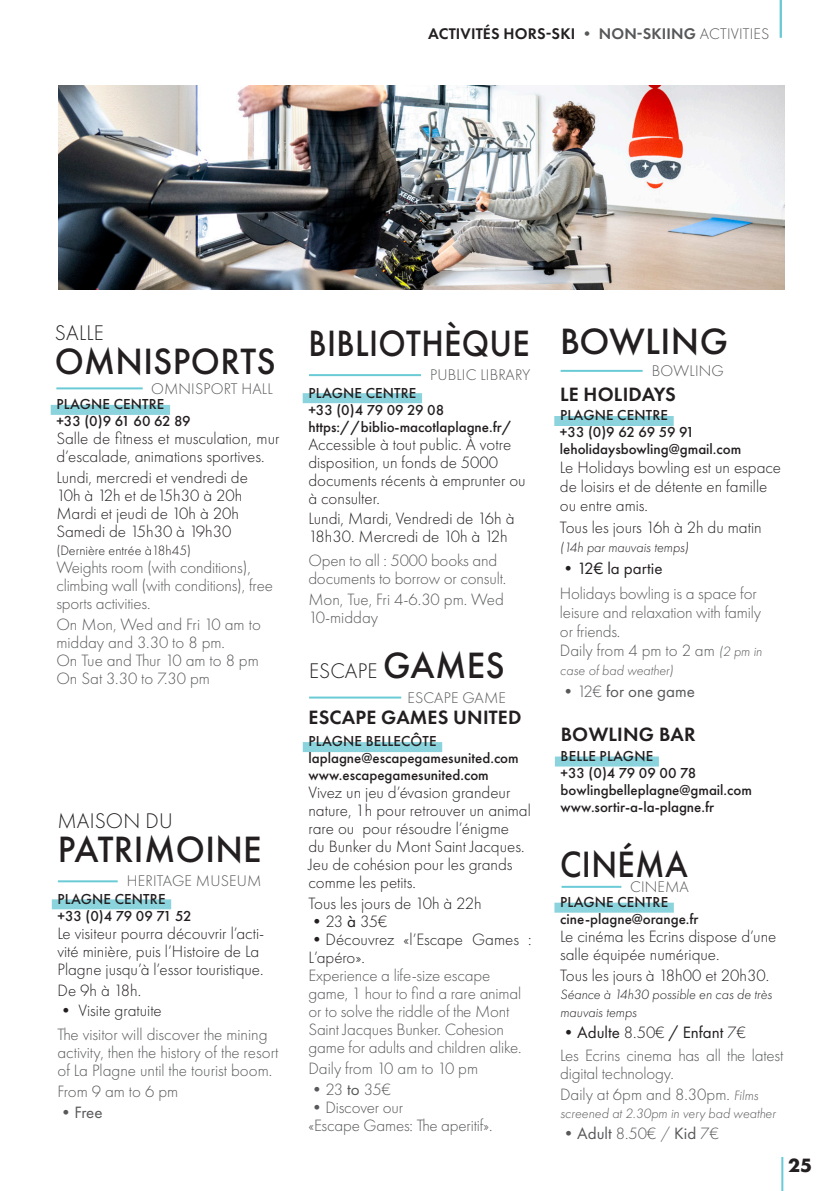
<style>
.page{position:relative;width:840px;height:1191px;background:#fff}
.page>*{position:absolute;margin:0;border:0;box-sizing:border-box;transform-origin:0 0}
.t1{font:500 38px "Futura PT";letter-spacing:.01em;color:#231f20}
.t2{font:500 38px "Futura PT";letter-spacing:.01em;color:#231f20;scale:.91 1}
.t3{font:300 22px "Futura PT";letter-spacing:.01em;color:#231f20}
.t4{font:600 20px "Futura PT";letter-spacing:.01em;color:#231f20}
.t5{font:700 20px "Futura PT";color:#231f20}
.t6{font:300 17px/18px "Futura PT";color:#231f20}
.t7{font:300 17px/18px "Futura PT";letter-spacing:-.01em;color:#57585a}
.t8{font:17px "Futura PT";color:#231f20}
.t9{font:17px "Futura PT";color:#57585a}
.t10{font:300 16px "Futura PT";letter-spacing:.01em;color:#57585a}
.t11{font:600 16px "Futura PT";letter-spacing:.01em;color:#231f20}
.t12{font:500 15px "Futura PT";color:#231f20}
.t13{font:italic 300 14px/18px "Futura PT";color:#231f20}
.t14{font:italic 300 14px "Futura PT";color:#57585a}
.t15{font:300 14px "Futura PT";color:#231f20}
.s1{color:#57585a}
.s2{font-weight:300;color:#57585a}
.s3{font-weight:500;font-size:38px}
.s4{font-weight:300}
.s5{font-weight:400}
.s6{font-style:italic;font-size:14px}
</style>
<div class="page">
<hr style="left:779px;top:0;width:2px;height:38px;background:#6acbd6">
<hr style="left:780px;top:1157px;width:2px;height:34px;background:#6acbd6">
<div style="left:302px;top:742px;width:140px;height:10px;background:#8bd4dd"></div>
<hr style="left:309px;top:696px;width:92px;height:2px;background:#6acbd6">
<div style="left:554px;top:416px;width:119px;height:10px;background:#8bd4dd"></div>
<hr style="left:560px;top:370px;width:82px;height:2px;background:#6acbd6">
<div style="left:554px;top:756px;width:104px;height:10px;background:#8bd4dd"></div>
<div style="left:51px;top:405px;width:119px;height:10px;background:#8bd4dd"></div>
<hr style="left:56px;top:387px;width:87px;height:2px;background:#6acbd6">
<div style="left:302px;top:393px;width:120px;height:10px;background:#8bd4dd"></div>
<hr style="left:309px;top:374px;width:112px;height:2px;background:#6acbd6">
<div style="left:554px;top:902px;width:119px;height:10px;background:#8bd4dd"></div>
<hr style="left:561px;top:886px;width:60px;height:2px;background:#6acbd6">
<hr style="left:58px;top:880px;width:60px;height:2px;background:#6acbd6">
<div style="left:52px;top:899px;width:119px;height:10px;background:#8bd4dd"></div>
<img style="left:58px;top:85px;width:725px;height:204px">
<p class="t11" style="left:428px;top:24px;width:342px">ACTIVITÉS HORS-SKI <span class="s1">• NON-SKIING</span> <span class="s2">ACTIVITIES</span></p>
<p class="t2" style="left:308px;top:320px;width:244px">BIBLIOTHÈQUE</p>
<p class="t10" style="left:430px;top:366px;width:102px">PUBLIC LIBRARY</p>
<p class="t3" style="left:55px;top:320px;width:50px">SALLE</p>
<p class="t1" style="left:55px;top:338px;width:222px">OMNISPORTS</p>
<p class="t10" style="left:151px;top:379px;width:123px">OMNISPORT HALL</p>
<p class="t12" style="left:308px;top:383px;width:109px">PLAGNE CENTRE</p>
<p class="t12" style="left:308px;top:400px;width:137px">+33 (0)4 79 09 29 08</p>
<p class="t12" style="left:308px;top:417px;width:205px">https://biblio-macotlaplagne.fr/</p>
<p class="t6" style="left:308px;top:435px;width:219px">Accessible à tout public. À votre disposition, un fonds de 5000 documents récents à emprunter ou à consulter.</p>
<p class="t6" style="left:308px;top:510px;width:207px">Lundi, Mardi, Vendredi de 16h à<br>18h30. Mercredi de 10h à 12h</p>
<p class="t7" style="left:308px;top:551px;width:199px">Open to all : 5000 books and documents to borrow or consult.</p>
<p class="t7" style="left:308px;top:590px;width:197px">Mon, Tue, Fri 4-6.30 pm. Wed<br>10-midday</p>
<p class="t12" style="left:56px;top:395px;width:109px">PLAGNE CENTRE</p>
<p class="t12" style="left:56px;top:412px;width:136px">+33 (0)9 61 60 62 89</p>
<p class="t6" style="left:56px;top:430px;width:224px">Salle de fitness et musculation, mur d’escalade, animations sportives.</p>
<p class="t6" style="left:56px;top:468px;width:193px">Lundi, mercredi et vendredi de</p>
<p class="t6" style="left:56px;top:486px;width:187px">10h à 12h et de15h30 à 20h</p>
<p class="t6" style="left:56px;top:504px;width:184px">Mardi et jeudi de 10h à 20h<br>Samedi de 15h30 à 19h30</p>
<p class="t15" style="left:56px;top:542px;width:136px">(Dernière entrée à18h45)</p>
<p class="t7" style="left:56px;top:558px;width:218px">Weights room (with conditions), climbing wall (with conditions), free sports activities.</p>
<p class="t7" style="left:56px;top:615px;width:206px">On Mon, Wed and Fri 10 am to midday and 3.30 to 8 pm.</p>
<p class="t7" style="left:56px;top:651px;width:204px">On Tue and Thur 10 am to 8 pm</p>
<p class="t7" style="left:56px;top:669px;width:155px">On Sat 3.30 to 7.30 pm</p>
<p class="t3" style="left:309px;top:658px;width:197px">ESCAPE <span class="s3">GAMES</span></p>
<p class="t10" style="left:407px;top:688px;width:100px">ESCAPE GAME</p>
<p class="t3" style="left:58px;top:808px;width:117px">MAISON DU</p>
<p class="t1" style="left:58px;top:826px;width:205px">PATRIMOINE</p>
<p class="t10" style="left:127px;top:872px;width:136px">HERITAGE MUSEUM</p>
<p class="t12" style="left:58px;top:889px;width:109px">PLAGNE CENTRE</p>
<p class="t12" style="left:57px;top:906px;width:135px">+33 (0)4 79 09 71 52</p>
<p class="t6" style="left:57px;top:924px;width:208px">Le visiteur pourra découvrir l’acti&shy;vité minière, puis l’Histoire de La<br>Plagne jusqu’à l’essor touristique.</p>
<p class="t6" style="left:57px;top:981px;width:85px">De 9h à 18h.</p>
<p class="t6" style="left:57px;top:1001px;width:106px">• Visite gratuite</p>
<p class="t7" style="left:57px;top:1025px;width:222px">The visitor will discover the mining activity, then the history of the resort of La Plagne until the tourist boom.</p>
<p class="t7" style="left:57px;top:1082px;width:122px">From 9 am to 6 pm</p>
<p class="t9" style="left:57px;top:1102px;width:46px"><span class="s4">•</span>Free</p>
<p class="t4" style="left:308px;top:704px;width:214px">ESCAPE GAMES UNITED</p>
<p class="t12" style="left:308px;top:732px;width:129px">PLAGNE BELLECÔTE</p>
<p class="t12" style="left:308px;top:749px;width:212px">laplagne@escapegamesunited.com</p>
<p class="t12" style="left:308px;top:766px;width:182px">www.escapegamesunited.com</p>
<p class="t6" style="left:308px;top:784px;width:224px">Vivez un jeu d’évasion grandeur nature, 1h pour retrouver un animal rare ou pour résoudre l’énigme<br>du Bunker du Mont Saint Jacques.<br>Jeu de cohésion pour les grands comme les petits.</p>
<p class="t6" style="left:308px;top:894px;width:175px">Tous les jours de 10h à 22h</p>
<p class="t6" style="left:308px;top:912px;width:80px"><span class="s5">•</span>23 <span class="s5">à</span> 35€</p>
<p class="t6" style="left:308px;top:930px;width:224px"><span class="s5">•</span>Découvrez «l’Escape Games :<br>L’apéro».</p>
<p class="t7" style="left:308px;top:966px;width:214px">Experience a life-size escape game, 1 hour to find a rare animal or to solve the riddle of the Mont<br>Saint Jacques Bunker. Cohesion game for adults and children alike.</p>
<p class="t7" style="left:308px;top:1059px;width:171px">Daily from 10 am to 10 pm</p>
<p class="t7" style="left:308px;top:1080px;width:84px">•23 <span class="s5">to</span> 35€</p>
<p class="t7" style="left:308px;top:1098px;width:96px">•Discover our</p>
<p class="t7" style="left:308px;top:1116px;width:185px">«Escape Games: The aperitif».</p>
<p class="t1" style="left:560px;top:318px;width:169px">BOWLING</p>
<p class="t10" style="left:651px;top:361px;width:73px">BOWLING</p>
<p class="t4" style="left:559px;top:381px;width:117px">LE HOLIDAYS</p>
<p class="t12" style="left:559px;top:406px;width:109px">PLAGNE CENTRE</p>
<p class="t12" style="left:559px;top:423px;width:136px">+33 (0)9 62 69 59 91</p>
<p class="t12" style="left:559px;top:440px;width:183px">leholidaysbowling@gmail.com</p>
<p class="t6" style="left:559px;top:458px;width:222px;line-height:19px">Le Holidays bowling est un espace de loisirs et de détente en famille ou entre amis.</p>
<p class="t6" style="left:559px;top:518px;width:203px">Tous les jours 16h à 2h du matin</p>
<p class="t13" style="left:559px;top:538px;width:130px">(14h par mauvais temps)</p>
<p class="t8" style="left:559px;top:558px;width:104px">•12€ la partie</p>
<p class="t7" style="left:559px;top:583px;width:203px;line-height:19px">Holidays bowling is a space for leisure and relaxation with family or friends.<br>Daily from 4 pm to 2 am <span class="s6">(2 pm in</span></p>
<p class="t14" style="left:559px;top:662px;width:115px">case of bad weather)</p>
<p class="t9" style="left:559px;top:681px;width:136px"><span class="s4">•12€</span> for one game</p>
<p class="t4" style="left:560px;top:722px;width:136px">BOWLING BAR</p>
<p class="t12" style="left:560px;top:747px;width:94px">BELLE PLAGNE</p>
<p class="t12" style="left:560px;top:764px;width:137px">+33 (0)4 79 09 00 78</p>
<p class="t12" style="left:560px;top:781px;width:193px">bowlingbelleplagne@gmail.com</p>
<p class="t12" style="left:560px;top:798px;width:155px">www.sortir-a-la-plagne.fr</p>
<p class="t2" style="left:560px;top:841px;width:142px">CINÉMA</p>
<p class="t10" style="left:629px;top:877px;width:60px">CINEMA</p>
<p class="t12" style="left:560px;top:893px;width:109px">PLAGNE CENTRE</p>
<p class="t12" style="left:560px;top:910px;width:140px">cine-plagne@orange.fr</p>
<p class="t6" style="left:560px;top:927px;width:218px">Le cinéma les Ecrins dispose d’une salle équipée numérique.</p>
<p class="t6" style="left:560px;top:966px;width:210px">Tous les jours à 18h00 et 20h30.</p>
<p class="t13" style="left:560px;top:985px;width:213px">Séance à 14h30 possible en cas de très mauvais temps</p>
<p class="t8" style="left:560px;top:1022px;width:187px">•Adulte <span class="s4">8.50€</span> / Enfant <span class="s4">7€</span></p>
<p class="t7" style="left:560px;top:1046px;width:225px">Les Ecrins cinema has all the latest digital technology.</p>
<p class="t7" style="left:560px;top:1085px;width:200px">Daily at 6pm and 8.30pm. <span class="s6">Films</span></p>
<p class="t14" style="left:560px;top:1105px;width:217px">screened at 2.30pm in very bad weather</p>
<p class="t7" style="left:560px;top:1124px;width:160px">•<span class="s5">Adult</span> 8.50€ / <span class="s5">Kid</span> 7€</p>
<p class="t5" style="left:787px;top:1152px;width:25px">25</p>
</div>
